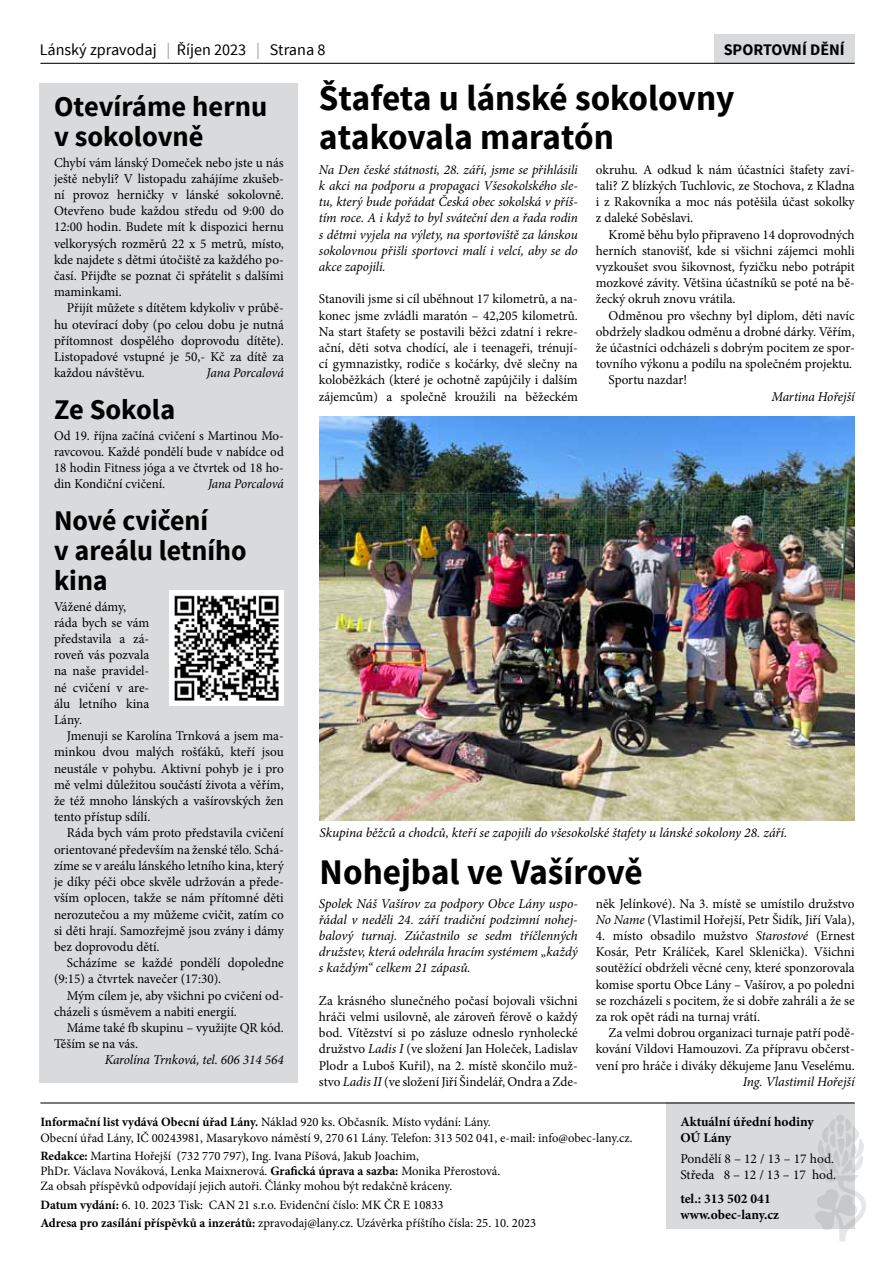
<style>
.page{position:relative;width:893px;height:1263px;background:#fff}
.page>*{position:absolute;margin:0;border:0;box-sizing:border-box;transform-origin:0 0}
.t1{font:700 36px/39px "Source Sans Pro";color:#000}
.t2{font:700 28.5px/30px "Source Sans Pro";color:#000}
.t3{font:16.2px "Source Sans Pro";color:#000}
.t4{font:700 16.2px "Source Sans Pro";color:#000}
.t5{font:13.5px/16.2px "Minion Pro";color:#000;text-align:justify}
.t6{font:italic 13.5px/16.2px "Minion Pro";letter-spacing:-.005em;color:#000;text-align:justify}
.t7{font:13.5px/16.2px "Minion Pro";color:#000;text-align:justify;scale:.96 1}
.t8{font:700 13.5px/16.2px "Minion Pro";color:#000}
.t9{font:italic 13.5px "Minion Pro";letter-spacing:-.005em;color:#000;scale:.96 1}
.t10{font:12.75px/15.3px "Minion Pro";color:#000}
.s1{color:#9c9e9f}
.s2{font-style:italic}
.s3{font-weight:700}
</style>
<div class="page">
<div style="left:666px;top:1103px;width:189px;height:126px;background:#d9dadb"></div>
<div style="left:714px;top:34px;width:141px;height:30px;background:#d9dadb"></div>
<hr style="left:40px;top:63px;width:815px;height:1px;background:#000">
<div style="left:40px;top:83px;width:258px;height:1000px;background:#d9dadb"></div>
<hr style="left:40px;top:1102px;width:815px;height:1px;background:#000">
<svg style="left:815px;top:1114px;width:51px;height:128px"></svg>
<img style="left:169px;top:591px;width:115px;height:115px">
<img style="left:320px;top:417px;width:534px;height:404px">
<p class="t3" style="left:40px;top:39px;width:287px">Lánský zpravodaj <span class="s1">|</span> Říjen 2023 <span class="s1">|</span> Strana 8</p>
<p class="t4" style="left:724px;top:39px;width:123px">sportovní dění</p>
<h2 class="t2" style="left:54px;top:92px;width:215px">Otevíráme hernu v sokolovně</h2>
<p class="t5" style="left:54px;top:154px;width:231px">Chybí vám lánský Domeček nebo jste u nás ještě nebyli? V listopadu zahájíme zkušeb&shy;ní provoz herničky v lánské sokolovně.<br>Otevřeno bude každou středu od 9:00 do 12:00 hodin. Budete mít k dispozici hernu velkorysých rozměrů 22 x 5 metrů, místo, kde najdete s dětmi útočiště za každého po&shy;časí. Přijďte se poznat či spřátelit s dalšími maminkami.</p>
<p class="t5" style="left:54px;top:300px;width:231px;text-indent:13px">Přijít můžete s dítětem kdykoliv v průbě&shy;hu otevírací doby (po celou dobu je nutná přítomnost dospělého doprovodu dítěte).<br>Listopadové vstupné je 50,- Kč za dítě za každou návštěvu.</p>
<p class="t6" style="left:207px;top:365px;width:79px">Jana Porcalová</p>
<h2 class="t2" style="left:54px;top:395px;width:123px">Ze Sokola</h2>
<p class="t7" style="left:54px;top:427px;width:241px">Od 19. října začíná cvičení s Martinou Mo&shy;ravcovou. Každé pondělí bude v nabídce od 18 hodin Fitness jóga a ve čtvrtek od 18 ho&shy;din Kondiční cvičení.</p>
<p class="t9" style="left:208px;top:475px;width:80px">Jana Porcalová</p>
<h2 class="t2" style="left:54px;top:506px;width:194px">Nové cvičení<br>v areálu letního kina</h2>
<p class="t5" style="left:54px;top:598px;width:97px;text-align:left">Vážené dámy, ráda bych se vám představila a zá&shy;roveň vás pozvala na naše pravidel&shy;né cvičení v are&shy;álu letního kina<br>Lány.</p>
<p class="t5" style="left:54px;top:728px;width:231px;text-indent:13px">Jmenuji se Karolína Trnková a jsem ma&shy;minkou dvou malých rošťáků, kteří jsou neustále v pohybu. Aktivní pohyb je i pro mě velmi důležitou součástí života a věřím, že též mnoho lánských a vašírovských žen tento přístup sdílí.</p>
<p class="t5" style="left:54px;top:825px;width:231px;text-indent:13px">Ráda bych vám proto představila cvičení orientované především na ženské tělo. Schá&shy;zíme se v areálu lánského letního kina, který je díky péči obce skvěle udržován a přede&shy;vším oplocen, takže se nám přítomné děti nerozutečou a my můžeme cvičit, zatím co si děti hrají. Samozřejmě jsou zvány i dámy bez doprovodu dětí.</p>
<p class="t5" style="left:54px;top:955px;width:231px;text-indent:13px">Scházíme se každé pondělí dopoledne (9:15) a čtvrtek navečer (17:30).</p>
<p class="t5" style="left:54px;top:987px;width:231px;text-indent:13px">Mým cílem je, aby všichni po cvičení od&shy;cházeli s úsměvem a nabiti energií.</p>
<p class="t5" style="left:54px;top:1019px;width:231px;text-indent:13px">Máme také fb skupinu – využijte QR kód.<br>Těším se na vás.</p>
<p class="t6" style="left:105px;top:1052px;width:181px">Karolína Trnková, tel. 606 314 564</p>
<h1 class="t1" style="left:319px;top:80px;width:417px">Štafeta u lánské sokolovny atakovala maratón</h1>
<p class="t6" style="left:319px;top:161px;width:260px">Na Den české státnosti, 28. září, jsme se přihlásili k akci na podporu a propagaci Všesokolského sle&shy;tu, který bude pořádat Česká obec sokolská v příš&shy;tím roce. A i když to byl sváteční den a řada rodin s dětmi vyjela na výlety, na sportoviště za lánskou sokolovnou přišli sportovci malí i velcí, aby se do akce zapojili.</p>
<p class="t5" style="left:319px;top:291px;width:260px">Stanovili jsme si cíl uběhnout 17 kilometrů, a na&shy;konec jsme zvládli maratón – 42,205 kilometrů.<br>Na start štafety se postavili běžci zdatní i rekre&shy;ační, děti sotva chodící, ale i teenageři, trénují&shy;cí gymnazistky, rodiče s kočárky, dvě slečny na koloběžkách (které je ochotně zapůjčily i dalším zájemcům) a společně kroužili na běžeckém</p>
<p class="t5" style="left:596px;top:161px;width:260px">okruhu. A odkud k nám účastníci štafety zaví&shy;tali? Z blízkých Tuchlovic, ze Stochova, z Kladna i z Rakovníka a moc nás potěšila účast sokolky z daleké Soběslavi.</p>
<p class="t5" style="left:596px;top:226px;width:260px;text-indent:13px">Kromě běhu bylo připraveno 14 doprovodných herních stanovišť, kde si všichni zájemci mohli vyzkoušet svou šikovnost, fyzičku nebo potrápit mozkové závity. Většina účastníků se poté na bě&shy;žecký okruh znovu vrátila.</p>
<p class="t5" style="left:609px;top:307px;width:248px">Odměnou pro všechny byl diplom, děti navíc</p>
<p class="t5" style="left:596px;top:323px;width:260px">obdržely sladkou odměnu a drobné dárky. Věřím,</p>
<p class="t5" style="left:596px;top:340px;width:260px">že účastníci odcházeli s dobrým pocitem ze spor-</p>
<p class="t5" style="left:596px;top:356px;width:258px">tovního výkonu a podílu na společném projektu.</p>
<p class="t5" style="left:609px;top:372px;width:80px">Sportu nazdar!</p>
<p class="t6" style="left:771px;top:388px;width:85px">Martina Hořejší</p>
<p class="t6" style="left:320px;top:825px;width:469px">Skupina běžců a chodců, kteří se zapojili do všesokolské štafety u lánské sokolony 28. září.</p>
<h1 class="t1" style="left:320px;top:854px;width:325px">N ohejbal ve Vašírově</h1>
<p class="t6" style="left:319px;top:895px;width:260px">Spolek Náš Vašírov za podpory Obce Lány uspo&shy;řádal v neděli 24. září tradiční podzimní nohej&shy;balový turnaj. Zúčastnilo se sedm tříčlenných družstev, která odehrála hracím systémem „každý s každým“ celkem 21 zápasů.</p>
<p class="t5" style="left:319px;top:992px;width:260px">Za krásného slunečného počasí bojovali všichni hráči velmi usilovně, ale zároveň férově o každý bod. Vítězství si po zásluze odneslo rynholecké družstvo <span class="s2">Ladis I</span> (ve složení Jan Holeček, Ladislav Plodr a Luboš Kuřil), na 2. místě skončilo muž&shy;stvo <span class="s2">Ladis II</span> (ve složení Jiří Šindelář, Ondra a Zde-</p>
<p class="t5" style="left:596px;top:895px;width:260px">něk Jelínkové). Na 3. místě se umístilo družstvo<br><span class="s2">No Name</span> (Vlastimil Hořejší, Petr Šidík, Jiří Vala),</p>
<p class="t5" style="left:596px;top:927px;width:260px">4. místo obsadilo mužstvo <span class="s2">Starostové</span> (Ernest Kosár, Petr Králíček, Karel Sklenička). Všichni soutěžící obdrželi věcné ceny, které sponzorovala komise sportu Obce Lány – Vašírov, a po poledni se rozcházeli s pocitem, že si dobře zahráli a že se za rok opět rádi na turnaj vrátí.</p>
<p class="t5" style="left:596px;top:1025px;width:260px;text-indent:13px">Za velmi dobrou organizaci turnaje patří podě&shy;kování Vildovi Hamouzovi. Za přípravu občerst&shy;vení pro hráče i diváky děkujeme Janu Veselému.</p>
<p class="t6" style="left:743px;top:1073px;width:113px">Ing. Vlastimil Hořejší</p>
<p class="t10" style="left:40px;top:1114px;width:594px"><span class="s3">Informační list vydává Obecní úřad Lány.</span> Náklad 920 ks. Občasník. Místo vydání: Lány.<br>Obecní úřad Lány, IČ 00243981, Masarykovo náměstí 9, 270 61 Lány. Telefon: 313 502 041, e-mail: info@obec-lany.cz.</p>
<p class="t10" style="left:40px;top:1148px;width:461px"><span class="s3">Redakce:</span> Martina Hořejší (732 770 797), Ing. Ivana Píšová, Jakub Joachim,<br>PhDr. Václava Nováková, Lenka Maixnerová. <span class="s3">Grafická úprava a sazba:</span> Monika Přerostová.<br>Za obsah příspěvků odpovídají jejich autoři. Články mohou být redakčně kráceny.</p>
<p class="t10" style="left:40px;top:1195px;width:497px;line-height:18.3px"><span class="s3">Datum vydání:</span> 6. 10. 2023 Tisk: CAN 21 s.r.o. Evidenční číslo: MK ČR E 10833<br><span class="s3">Adresa pro zasílání příspěvků a inzerátů:</span> zpravodaj@lany.cz. Uzávěrka příštího čísla: 25. 10. 2023</p>
<p class="t8" style="left:680px;top:1113px;width:135px">Aktuální úřední hodiny<br>OÚ Lány</p>
<p class="t5" style="left:680px;top:1151px;width:157px">Pondělí 8 – 12 / 13 – 17 hod.<br>Středa 8 – 12 / 13 – 17 hod.</p>
<p class="t8" style="left:680px;top:1190px;width:100px">tel.: 313 502 041 www.obec-lany.cz</p>
</div>
